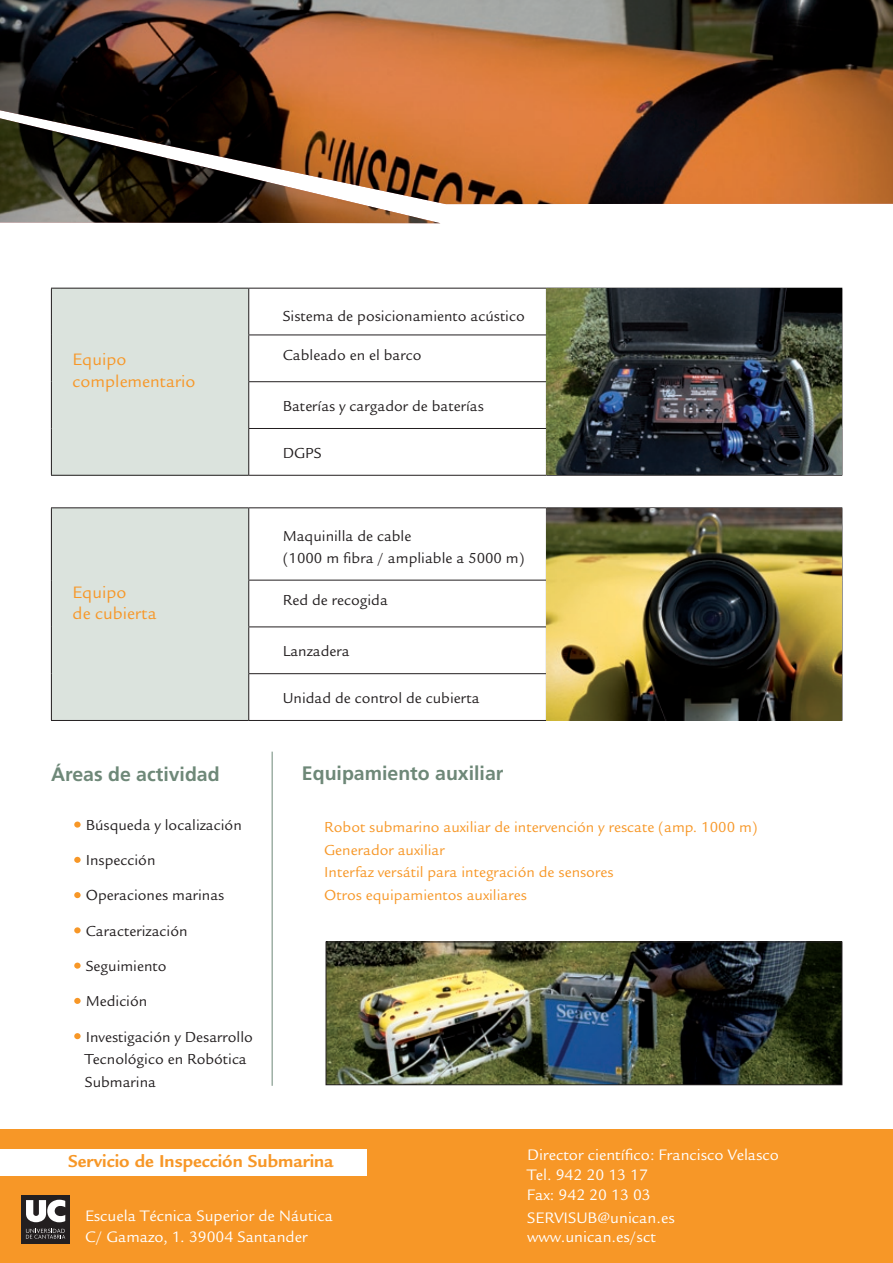
<style>
.page{position:relative;width:893px;height:1263px;background:#fff}
.page>*{position:absolute;margin:0;border:0;box-sizing:border-box;transform-origin:0 0}
.t1{font:60px "Legacy Sans";color:#f79727}
.t2{font:700 19.5px "Frutiger";color:#6e8878}
.t3{font:700 18.75px "Legacy Sans";color:#f79727}
.t4{font:18px/21.6px "Legacy Sans";color:#f79727}
.t5{font:16.5px "Legacy Sans";color:#fff}
.t6{font:15.75px/22.5px "Legacy Sans";color:#231f20}
.t7{font:15.75px "Legacy Sans";color:#f79727}
</style>
<div class="page">
<div style="left:51px;top:288px;width:198px;height:187px;background:#dbe3dd"></div>
<hr style="left:51px;top:288px;width:198px;height:1px;background:#231f20">
<hr style="left:51px;top:288px;width:1px;height:47px;background:#231f20">
<hr style="left:51px;top:335px;width:1px;height:47px;background:#231f20">
<hr style="left:51px;top:382px;width:1px;height:46px;background:#231f20">
<hr style="left:51px;top:428px;width:1px;height:47px;background:#231f20">
<hr style="left:51px;top:475px;width:198px;height:1px;background:#231f20">
<hr style="left:249px;top:288px;width:297px;height:1px;background:#231f20">
<hr style="left:248px;top:288px;width:1px;height:47px;background:#231f20">
<hr style="left:546px;top:288px;width:296px;height:1px;background:#231f20">
<hr style="left:546px;top:288px;width:1px;height:47px;background:#231f20">
<hr style="left:842px;top:288px;width:1px;height:47px;background:#231f20">
<hr style="left:248px;top:335px;width:299px;height:1px;background:#231f20">
<hr style="left:248px;top:335px;width:1px;height:46px;background:#231f20">
<hr style="left:546px;top:335px;width:1px;height:46px;background:#231f20">
<hr style="left:842px;top:335px;width:1px;height:47px;background:#231f20">
<hr style="left:248px;top:381px;width:299px;height:1px;background:#231f20">
<hr style="left:248px;top:382px;width:1px;height:46px;background:#231f20">
<hr style="left:546px;top:382px;width:1px;height:46px;background:#231f20">
<hr style="left:842px;top:382px;width:1px;height:46px;background:#231f20">
<hr style="left:248px;top:428px;width:299px;height:1px;background:#231f20">
<hr style="left:248px;top:429px;width:1px;height:46px;background:#231f20">
<hr style="left:546px;top:429px;width:1px;height:46px;background:#231f20">
<hr style="left:842px;top:428px;width:1px;height:47px;background:#231f20">
<hr style="left:249px;top:475px;width:297px;height:1px;background:#231f20">
<hr style="left:546px;top:475px;width:296px;height:1px;background:#231f20">
<div style="left:51px;top:508px;width:198px;height:212px;background:#dbe3dd"></div>
<hr style="left:51px;top:507px;width:198px;height:1px;background:#231f20">
<hr style="left:51px;top:508px;width:1px;height:72px;background:#231f20">
<hr style="left:51px;top:580px;width:1px;height:47px;background:#231f20">
<hr style="left:51px;top:627px;width:1px;height:47px;background:#231f20">
<hr style="left:51px;top:674px;width:1px;height:46px;background:#231f20">
<hr style="left:51px;top:720px;width:198px;height:1px;background:#231f20">
<hr style="left:249px;top:507px;width:297px;height:1px;background:#231f20">
<hr style="left:248px;top:508px;width:1px;height:72px;background:#231f20">
<hr style="left:546px;top:507px;width:296px;height:1px;background:#231f20">
<hr style="left:546px;top:508px;width:1px;height:72px;background:#231f20">
<hr style="left:842px;top:508px;width:1px;height:72px;background:#231f20">
<hr style="left:248px;top:580px;width:299px;height:1px;background:#231f20">
<hr style="left:248px;top:580px;width:1px;height:46px;background:#231f20">
<hr style="left:546px;top:580px;width:1px;height:46px;background:#231f20">
<hr style="left:842px;top:580px;width:1px;height:47px;background:#231f20">
<hr style="left:248px;top:626px;width:299px;height:1px;background:#231f20">
<hr style="left:248px;top:627px;width:1px;height:46px;background:#231f20">
<hr style="left:546px;top:627px;width:1px;height:46px;background:#231f20">
<hr style="left:842px;top:627px;width:1px;height:47px;background:#231f20">
<hr style="left:248px;top:673px;width:299px;height:1px;background:#231f20">
<hr style="left:248px;top:674px;width:1px;height:46px;background:#231f20">
<hr style="left:546px;top:674px;width:1px;height:46px;background:#231f20">
<hr style="left:842px;top:674px;width:1px;height:46px;background:#231f20">
<hr style="left:249px;top:720px;width:297px;height:1px;background:#231f20">
<hr style="left:546px;top:720px;width:296px;height:1px;background:#231f20">
<div style="left:0;top:1130px;width:893px;height:133px;background:#f79727"></div>
<hr style="left:272px;top:752px;width:1px;height:334px;background:#6e8878">
<div style="left:0;top:1149px;width:367px;height:27px;background:#fff"></div>
<div style="left:21px;top:1195px;width:49px;height:48px;background:#231f20"></div>
<svg style="left:26px;top:1200px;width:39px;height:22px"></svg>
<svg style="left:26px;top:1229px;width:39px;height:10px"></svg>
<img style="left:328px;top:943px;width:512px;height:140px">
<div style="left:326px;top:941px;width:516px;height:144px;border:1px solid #231f20"></div>
<img style="left:547px;top:289px;width:295px;height:186px">
<img style="left:547px;top:508px;width:295px;height:212px">
<img style="left:0;top:0;width:893px;height:204px">
<img style="left:0;top:118px;width:441px;height:105px">
<p class="t4" style="left:73px;top:349px;width:124px">Equipo complementario</p>
<p class="t4" style="left:73px;top:581px;width:86px">Equipo<br>de cubierta</p>
<p class="t6" style="left:283px;top:305px;width:243px">Sistema de posicionamiento acústico</p>
<p class="t6" style="left:283px;top:344px;width:140px">Cableado en el barco</p>
<p class="t6" style="left:283px;top:395px;width:203px">Baterías y cargador de baterías</p>
<p class="t6" style="left:283px;top:442px;width:40px">DGPS</p>
<p class="t6" style="left:283px;top:524px;width:243px">Maquinilla de cable<br>(1000 m fibra / ampliable a 5000 m)</p>
<p class="t6" style="left:283px;top:589px;width:107px">Red de recogida</p>
<p class="t6" style="left:283px;top:640px;width:68px">Lanzadera</p>
<p class="t6" style="left:283px;top:687px;width:198px">Unidad de control de cubierta</p>
<p class="t2" style="left:51px;top:762px;width:170px">Áreas de actividad</p>
<p class="t2" style="left:302px;top:761px;width:203px">Equipamiento auxiliar</p>
<p class="t1" style="left:69px;top:774px;width:18px">.</p>
<p class="t6" style="left:86px;top:814px;width:158px">Búsqueda y localización</p>
<p class="t1" style="left:69px;top:809px;width:18px">.</p>
<p class="t6" style="left:86px;top:849px;width:71px">Inspección</p>
<p class="t1" style="left:69px;top:845px;width:18px">.</p>
<p class="t6" style="left:86px;top:884px;width:140px">Operaciones marinas</p>
<p class="t1" style="left:69px;top:880px;width:18px">.</p>
<p class="t6" style="left:86px;top:920px;width:103px">Caracterización</p>
<p class="t1" style="left:69px;top:915px;width:18px">.</p>
<p class="t6" style="left:86px;top:955px;width:82px">Seguimiento</p>
<p class="t1" style="left:69px;top:950px;width:18px">.</p>
<p class="t6" style="left:86px;top:990px;width:63px">Medición</p>
<p class="t1" style="left:69px;top:986px;width:18px">.</p>
<p class="t6" style="left:85px;top:1025px;width:170px">Investigación y Desarrollo<br>Tecnológico en Robótica<br>Submarina</p>
<p class="t7" style="left:324px;top:818px;width:435px">Robot submarino auxiliar de intervención y rescate (amp. 1000 m)</p>
<p class="t7" style="left:324px;top:841px;width:122px">Generador auxiliar</p>
<p class="t7" style="left:324px;top:863px;width:291px">Interfaz versátil para integración de sensores</p>
<p class="t7" style="left:324px;top:886px;width:204px">Otros equipamientos auxiliares</p>
<p class="t3" style="left:68px;top:1150px;width:267px">Servicio de Inspección Submarina</p>
<p class="t5" style="left:85px;top:1206px;width:250px">Escuela Técnica Superior de Náutica</p>
<p class="t5" style="left:85px;top:1228px;width:224px">C/ Gamazo, 1. 39004 Santander</p>
<p class="t5" style="left:527px;top:1146px;width:253px">Director científico: Francisco Velasco</p>
<p class="t5" style="left:527px;top:1165px;width:122px">Tel. 942 20 13 17</p>
<p class="t5" style="left:527px;top:1185px;width:125px">Fax: 942 20 13 03</p>
<p class="t5" style="left:527px;top:1208px;width:149px">SERVISUB@unican.es</p>
<p class="t5" style="left:527px;top:1228px;width:130px">www.unican.es/sct</p>
</div>
